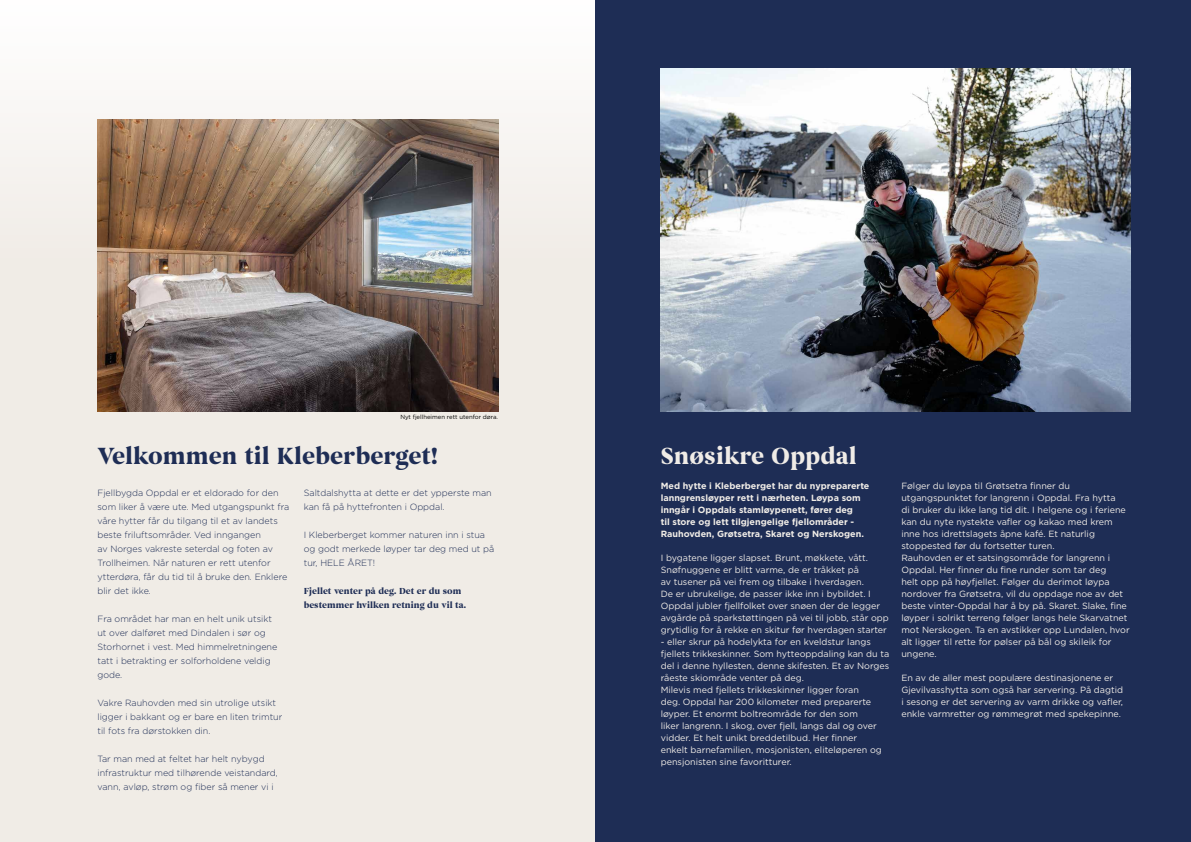
<style>
.page{position:relative;width:1191px;height:842px;background:#fff}
.page>*{position:absolute;margin:0;border:0;box-sizing:border-box;transform-origin:0 0}
.t1{font:700 24px "Begum";color:#1e2d55}
.t2{font:700 24px "Begum";color:#f0ece7}
.t3{font:9px/12px "Gotham";color:#f0ece7}
.t4{font:300 9px/14px "Gotham";color:#1e2d55}
.t5{font:700 9px/12px "Gotham";color:#f0ece7}
.t6{font:700 9px/14px "Begum";color:#1e2d55}
.t7{font:6px "Gotham";color:#000}
</style>
<div class="page">
<div style="left:0;top:0;width:595px;height:842px;background:linear-gradient(to bottom,#f7f5f2,#ede8e1)"></div>
<div style="left:595px;top:0;width:596px;height:842px;background:#1e2d55"></div>
<img style="left:660px;top:69px;width:470px;height:342px">
<img style="left:97px;top:119px;width:401px;height:292px">
<p class="t7" style="left:400px;top:413px;width:99px">Nyt fjellheimen rett utenfor døra.</p>
<h1 class="t1" style="left:97px;top:442px;width:342px">Velkommen til Kleberberget!</h1>
<p class="t4" style="left:97px;top:485px;width:193px">Fjellbygda Oppdal er et eldorado for den som liker å være ute. Med utgangspunkt fra våre hytter får du tilgang til et av landets beste friluftsområder. Ved inngangen<br>av Norges vakreste seterdal og foten av Trollheimen. Når naturen er rett utenfor ytterdøra, får du tid til å bruke den. Enklere blir det ikke.</p>
<p class="t4" style="left:97px;top:611px;width:181px">Fra området har man en helt unik utsikt ut over dalføret med Dindalen i sør og<br>Storhornet i vest. Med himmelretningene tatt i betrakting er solforholdene veldig gode.</p>
<p class="t4" style="left:97px;top:695px;width:186px">Vakre Rauhovden med sin utrolige utsikt ligger i bakkant og er bare en liten trimtur til fots fra dørstokken din.</p>
<p class="t4" style="left:97px;top:751px;width:182px">Tar man med at feltet har helt nybygd infrastruktur med tilhørende veistandard, vann, avløp, strøm og fiber så mener vi i</p>
<p class="t4" style="left:304px;top:485px;width:189px">Saltdalshytta at dette er det ypperste man kan få på hyttefronten i Oppdal.</p>
<p class="t4" style="left:304px;top:527px;width:192px">I Kleberberget kommer naturen inn i stua og godt merkede løyper tar deg med ut på tur, HELE ÅRET!</p>
<p class="t6" style="left:304px;top:584px;width:164px">Fjellet venter på deg. Det er du som bestemmer hvilken retning du vil ta.</p>
<h1 class="t2" style="left:660px;top:442px;width:198px">Snøsikre Oppdal</h1>
<p class="t5" style="left:660px;top:480px;width:210px">Med hytte i Kleberberget har du nypreparerte lanngrensløyper rett i nærheten. Løypa som inngår i Oppdals stamløypenett, fører deg<br>til store og lett tilgjengelige fjellområder - Rauhovden, Grøtsetra, Skaret og Nerskogen.</p>
<p class="t3" style="left:660px;top:552px;width:230px">I bygatene ligger slapset. Brunt, møkkete, vått.<br>Snøfnuggene er blitt varme, de er tråkket på<br>av tusener på vei frem og tilbake i hverdagen.<br>De er ubrukelige, de passer ikke inn i bybildet. I Oppdal jubler fjellfolket over snøen der de legger avgårde på sparkstøttingen på vei til jobb, står opp grytidlig for å rekke en skitur før hverdagen starter</p>
<p class="t3" style="left:660px;top:636px;width:230px">- eller skrur på hodelykta for en kveldstur langs fjellets trikkeskinner. Som hytteoppdaling kan du ta del i denne hyllesten, denne skifesten. Et av Norges råeste skiområde venter på deg.<br>Milevis med fjellets trikkeskinner ligger foran<br>deg. Oppdal har 200 kilometer med preparerte løyper. Et enormt boltreområde for den som<br>liker langrenn. I skog, over fjell, langs dal og over vidder. Et helt unikt breddetilbud. Her finner<br>enkelt barnefamilien, mosjonisten, eliteløperen og pensjonisten sine favoritturer.</p>
<p class="t3" style="left:901px;top:480px;width:230px">Følger du løypa til Grøtsetra finner du utgangspunktet for langrenn i Oppdal. Fra hytta<br>di bruker du ikke lang tid dit. I helgene og i feriene kan du nyte nystekte vafler og kakao med krem inne hos idrettslagets åpne kafé. Et naturlig stoppested før du fortsetter turen.<br>Rauhovden er et satsingsområde for langrenn i Oppdal. Her finner du fine runder som tar deg<br>helt opp på høyfjellet. Følger du derimot løypa nordover fra Grøtsetra, vil du oppdage noe av det beste vinter-Oppdal har å by på. Skaret. Slake, fine løyper i solrikt terreng følger langs hele Skarvatnet mot Nerskogen. Ta en avstikker opp Lundalen, hvor alt ligger til rette for pølser på bål og skileik for ungene.</p>
<p class="t3" style="left:901px;top:672px;width:223px">En av de aller mest populære destinasjonene er Gjevilvasshytta som også har servering. På dagtid i sesong er det servering av varm drikke og vafler, enkle varmretter og rømmegrøt med spekepinne.</p>
</div>
